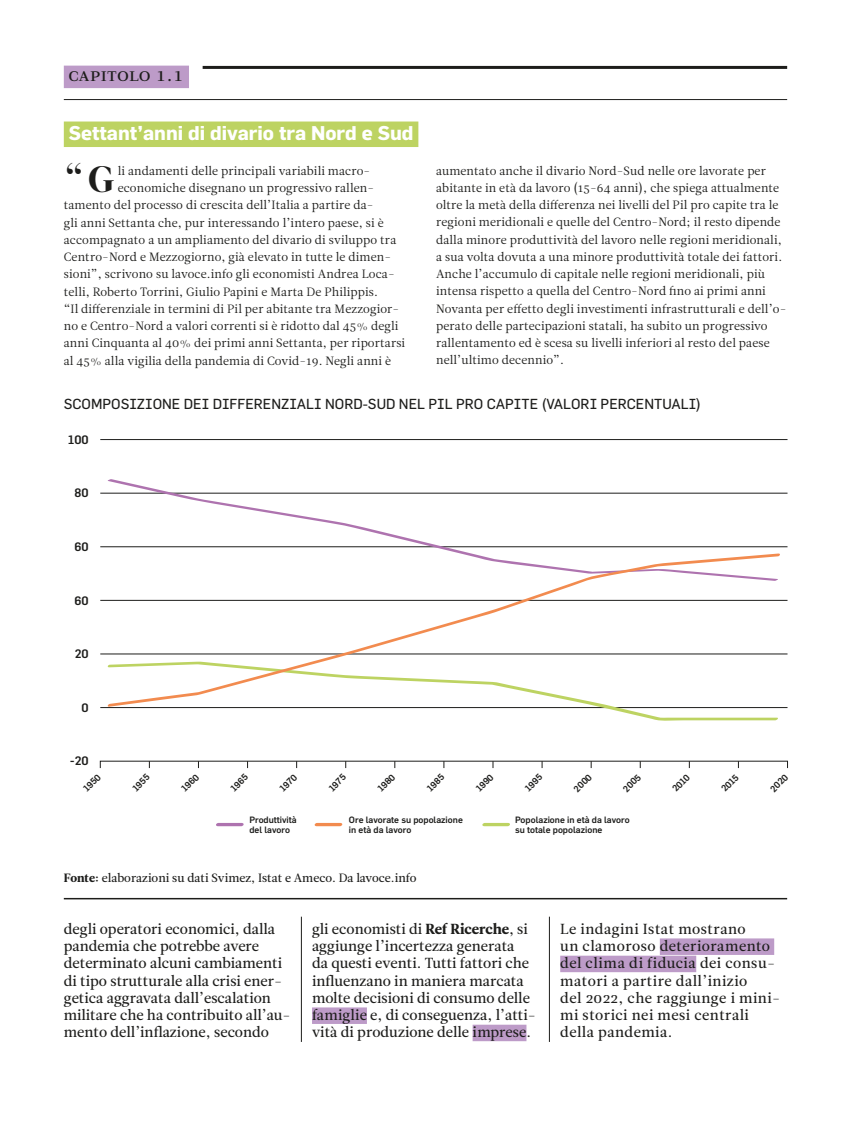
<style>
.page{position:relative;width:851px;height:1127px;background:#fff}
.page>*{position:absolute;margin:0;border:0;box-sizing:border-box;transform-origin:0 0}
.t1{font:36.6px "Leitura Display";color:#1d1d1b}
.t2{font:700 19.5px "Flama";color:#fff}
.t3{font:18px "Leitura Roman 2";letter-spacing:.025em;color:#1d1d1b}
.t4{font:14.55px/17.2px "Leitura News Roman 2";color:#1d1d1b}
.t5{font:14.55px/17.2px "Leitura News Roman 2";letter-spacing:.03em;color:#1d1d1b}
.t6{font:14.25px "Flama";color:#1d1d1b}
.t7{font:12px/17.2px "Leitura News Roman 1";letter-spacing:.01em;color:#1d1d1b}
.t8{font:12px "Leitura News Roman 2";color:#1d1d1b}
.t9{font:500 12px "Flama";color:#1d1d1b}
.t10{font:500 9px/10.8px "Flama";color:#1d1d1b}
.s1{font-family:"Leitura News Roman 4"}
</style>
<div class="page">
<hr style="left:64px;top:99px;width:723px;height:1px;background:#1d1d1b">
<hr style="left:202px;top:66px;width:585px;height:3px;background:#1d1d1b">
<div style="left:64px;top:66px;width:125px;height:22px;background:#bd9bc8"></div>
<div style="left:312px;top:1007px;width:55px;height:17px;background:#bd9bc8"></div>
<div style="left:472px;top:1024px;width:54px;height:17px;background:#bd9bc8"></div>
<hr style="left:64px;top:898px;width:723px;height:1px;background:#1d1d1b">
<hr style="left:301px;top:916px;width:1px;height:126px;background:#1d1d1b">
<hr style="left:549px;top:916px;width:1px;height:126px;background:#1d1d1b">
<div style="left:659px;top:938px;width:115px;height:17px;background:#bd9bc8"></div>
<div style="left:560px;top:955px;width:136px;height:17px;background:#bd9bc8"></div>
<div style="left:64px;top:121px;width:354px;height:26px;background:#bdd362"></div>
<hr style="left:100px;top:493px;width:687px;height:1px;background:#1d1d1b">
<hr style="left:100px;top:439px;width:687px;height:1px;background:#1d1d1b">
<hr style="left:100px;top:546px;width:687px;height:1px;background:#1d1d1b">
<hr style="left:100px;top:600px;width:687px;height:1px;background:#1d1d1b">
<hr style="left:100px;top:654px;width:687px;height:1px;background:#1d1d1b">
<hr style="left:100px;top:707px;width:687px;height:1px;background:#1d1d1b">
<svg style="left:216px;top:823px;width:28px;height:3px"></svg>
<svg style="left:314px;top:823px;width:28px;height:3px"></svg>
<svg style="left:482px;top:823px;width:28px;height:3px"></svg>
<svg style="left:107px;top:479px;width:672px;height:74px"></svg>
<svg style="left:106px;top:707px;width:673px;height:14px"></svg>
<svg style="left:106px;top:553px;width:675px;height:154px"></svg>
<h3 class="t3" style="left:68px;top:65px;width:117px">CAPITOLO 1.1</h3>
<h2 class="t2" style="left:69px;top:121px;width:346px">Settant’anni di divario tra Nord e Sud</h2>
<h1 class="t1" style="left:64px;top:158px;width:52px">“G</h1>
<p class="t7" style="left:118px;top:162px;width:254px">li andamenti delle principali variabili macro-</p>
<p class="t7" style="left:436px;top:162px;width:352px">aumentato anche il divario Nord-Sud nelle ore lavorate per abitante in età da lavoro (15-64 anni), che spiega attualmente oltre la metà della differenza nei livelli del Pil pro capite tra le regioni meridionali e quelle del Centro-Nord; il resto dipende dalla minore produttività del lavoro nelle regioni meridionali, a sua volta dovuta a una minore produttività totale dei fattori.<br>Anche l’accumulo di capitale nelle regioni meridionali, più intensa rispetto a quella del Centro-Nord fino ai primi anni Novanta per effetto degli investimenti infrastrutturali e dell’o&shy;perato delle partecipazioni statali, ha subito un progressivo rallentamento ed è scesa su livelli inferiori al resto del paese nell’ultimo decennio”.</p>
<p class="t6" style="left:64px;top:395px;width:639px">SCOMPOSIZIONE DEI DIFFERENZIALI NORD-SUD NEL PIL PRO CAPITE (VALORI PERCENTUALI)</p>
<p class="t7" style="left:118px;top:179px;width:258px">economiche disegnano un progressivo rallen-</p>
<p class="t7" style="left:64px;top:197px;width:311px">tamento del processo di crescita dell’Italia a partire da-</p>
<p class="t7" style="left:64px;top:214px;width:321px">gli anni Settanta che, pur interessando l’intero paese, si è</p>
<p class="t7" style="left:64px;top:231px;width:334px">accompagnato a un ampliamento del divario di sviluppo tra</p>
<p class="t7" style="left:64px;top:248px;width:329px">Centro-Nord e Mezzogiorno, già elevato in tutte le dimen-</p>
<p class="t7" style="left:64px;top:266px;width:332px">sioni”, scrivono su lavoce.info gli economisti Andrea Loca-</p>
<p class="t7" style="left:64px;top:283px;width:316px">telli, Roberto Torrini, Giulio Papini e Marta De Philippis.</p>
<p class="t7" style="left:64px;top:300px;width:337px">“Il differenziale in termini di Pil per abitante tra Mezzogior-</p>
<p class="t7" style="left:64px;top:317px;width:336px">no e Centro-Nord a valori correnti si è ridotto dal 45% degli</p>
<p class="t7" style="left:64px;top:335px;width:343px">anni Cinquanta al 40% dei primi anni Settanta, per riportarsi</p>
<p class="t7" style="left:64px;top:352px;width:329px">al 45% alla vigilia della pandemia di Covid-19. Negli anni è</p>
<p class="t9" style="left:68px;top:431px;width:22px">100</p>
<p class="t9" style="left:75px;top:484px;width:16px">80</p>
<p class="t9" style="left:74px;top:538px;width:16px">60</p>
<p class="t9" style="left:74px;top:592px;width:16px">60</p>
<p class="t9" style="left:75px;top:645px;width:16px">20</p>
<p class="t9" style="left:81px;top:699px;width:9px">0</p>
<p class="t9" style="left:70px;top:752px;width:20px">-20</p>
<p class="t10" style="left:81px;top:786px;width:22px;rotate:-45deg">1950</p>
<p class="t10" style="left:130px;top:785px;width:22px;rotate:-45deg">1955</p>
<p class="t10" style="left:179px;top:786px;width:22px;rotate:-45deg">1960</p>
<p class="t10" style="left:228px;top:785px;width:22px;rotate:-45deg">1965</p>
<p class="t10" style="left:277px;top:785px;width:22px;rotate:-45deg">1970</p>
<p class="t10" style="left:326px;top:785px;width:22px;rotate:-45deg">1975</p>
<p class="t10" style="left:375px;top:786px;width:22px;rotate:-45deg">1980</p>
<p class="t10" style="left:424px;top:785px;width:22px;rotate:-45deg">1985</p>
<p class="t10" style="left:473px;top:786px;width:22px;rotate:-45deg">1990</p>
<p class="t10" style="left:522px;top:785px;width:22px;rotate:-45deg">1995</p>
<p class="t10" style="left:571px;top:786px;width:23px;rotate:-45deg">2000</p>
<p class="t10" style="left:620px;top:786px;width:23px;rotate:-45deg">2005</p>
<p class="t10" style="left:669px;top:786px;width:22px;rotate:-45deg">2010</p>
<p class="t10" style="left:718px;top:786px;width:22px;rotate:-45deg">2015</p>
<p class="t10" style="left:767px;top:786px;width:23px;rotate:-45deg">2020</p>
<p class="t10" style="left:349px;top:813px;width:115px">Ore lavorate su popolazione in età da lavoro</p>
<p class="t10" style="left:515px;top:813px;width:116px">Popolazione in età da lavoro su totale popolazione</p>
<p class="t10" style="left:249px;top:813px;width:49px">Produttività del lavoro</p>
<p class="t8" style="left:64px;top:871px;width:354px"><span class="s1">Fonte:</span> elaborazioni su dati Svimez, Istat e Ameco. Da lavoce.info</p>
<p class="t4" style="left:64px;top:920px;width:228px">degli operatori economici, dalla pandemia che potrebbe avere determinato alcuni cambiamenti di tipo strutturale alla crisi ener&shy;getica aggravata dall’escalation militare che ha contribuito all’au&shy;mento dell’inflazione, secondo</p>
<p class="t4" style="left:312px;top:920px;width:225px">gli economisti di <span class="s1">Ref Ricerche</span>, si aggiunge l’incertezza generata<br>da questi eventi. Tutti fattori che influenzano in maniera marcata molte decisioni di consumo delle famiglie e, di conseguenza, l’atti&shy;vità di produzione delle imprese.</p>
<p class="t5" style="left:560px;top:920px;width:221px">Le indagini Istat mostrano<br>un clamoroso deterioramento del clima di fiducia dei consu&shy;matori a partire dall’inizio<br>del 2022, che raggiunge i mini&shy;mi storici nei mesi centrali della pandemia.</p>
</div>
